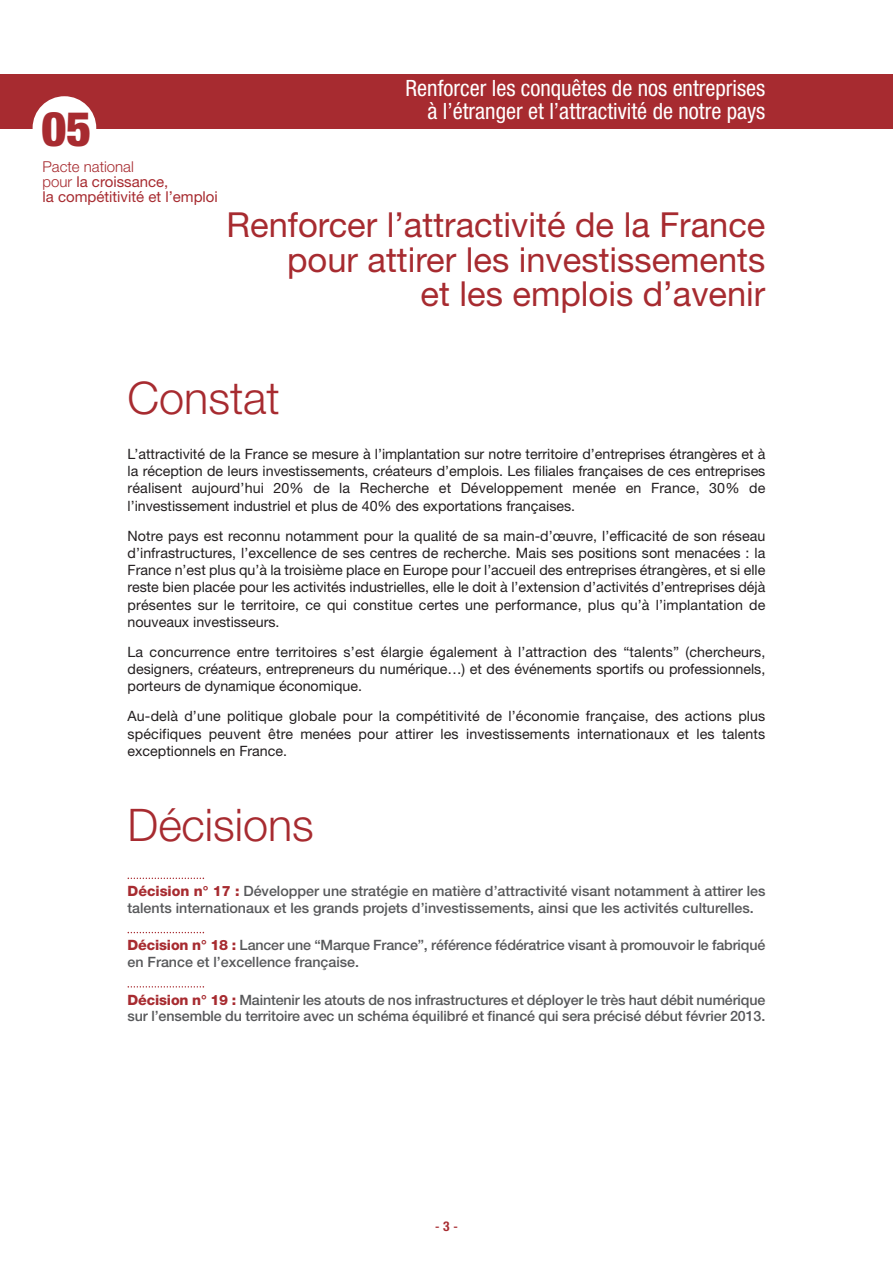
<style>
.page{position:relative;width:893px;height:1263px;background:#fff}
.page>*{position:absolute;margin:0;border:0;box-sizing:border-box;transform-origin:0 0}
.t1{font:900 condensed 48px "Helvetica Neue";color:#a72b30}
.t2{font:300 45px "Helvetica Neue";color:#a72b30}
.t3{font:34.5px/34.5px "Helvetica Neue";color:#a72b30;text-align:right}
.t4{font:condensed 22.5px/22.5px "Helvetica Neue";color:#fff;text-align:right}
.t5{font:15px/15px "Helvetica Neue";color:#a72b30}
.t6{font:14.25px/17.2px "Helvetica Neue";color:#231f20;text-align:justify}
.t7{font:500 14.25px/16.5px "Helvetica Neue";letter-spacing:-.005em;color:#57585a}
.t8{font:13.5px "Helvetica";color:#a72b30}
.s1{font-weight:300}
.s2{font-weight:800;color:#a72b30}
.s3{font-family:"Helvetica Neue";font-weight:700;font-stretch:condensed}
</style>
<div class="page">
<div style="left:0;top:74px;width:893px;height:54px;background:#a72b30"></div>
<svg style="left:128px;top:877px;width:76px;height:2px"></svg>
<svg style="left:128px;top:932px;width:76px;height:1px"></svg>
<svg style="left:128px;top:986px;width:76px;height:1px"></svg>
<div style="left:33px;top:96px;width:63px;height:64px;background:#fff;border-radius:50%"></div>
<h1 class="t1" style="left:42px;top:99px;width:51px">05</h1>
<p class="t5" style="left:43px;top:159px;width:177px"><span class="s1">Pacte national<br>pour</span> la croissance,<br>la compétitivité et l’emploi</p>
<h3 class="t4" style="left:406px;top:79px;width:361px">Renforcer les conquêtes de nos entreprises à l’étranger et l’attractivité de notre pays</h3>
<h3 class="t3" style="left:227px;top:211px;width:540px">Renforcer l’attractivité de la France pour attirer les investissements<br>et les emplois d’avenir</h3>
<h2 class="t2" style="left:128px;top:382px;width:154px">Constat</h2>
<p class="t6" style="left:128px;top:446px;width:639px">L’attractivité de la France se mesure à l’implantation sur notre territoire d’entreprises étrangères et à la réception de leurs investissements, créateurs d’emplois. Les filiales françaises de ces entreprises réalisent aujourd’hui 20% de la Recherche et Développement menée en France, 30% de l’investissement industriel et plus de 40% des exportations françaises.</p>
<p class="t6" style="left:128px;top:528px;width:639px">Notre pays est reconnu notamment pour la qualité de sa main-d’œuvre, l’efficacité de son réseau d’infrastructures, l’excellence de ses centres de recherche. Mais ses positions sont menacées : la France n’est plus qu’à la troisième place en Europe pour l’accueil des entreprises étrangères, et si elle reste bien placée pour les activités industrielles, elle le doit à l’extension d’activités d’entreprises déjà présentes sur le territoire, ce qui constitue certes une performance, plus qu’à l’implantation de nouveaux investisseurs.</p>
<p class="t6" style="left:128px;top:645px;width:639px">La concurrence entre territoires s’est élargie également à l’attraction des “talents” (chercheurs, designers, créateurs, entrepreneurs du numérique…) et des événements sportifs ou professionnels, porteurs de dynamique économique.</p>
<p class="t6" style="left:128px;top:709px;width:639px">Au-delà d’une politique globale pour la compétitivité de l’économie française, des actions plus spécifiques peuvent être menées pour attirer les investissements internationaux et les talents exceptionnels en France.</p>
<h2 class="t2" style="left:128px;top:809px;width:188px">Décisions</h2>
<p class="t7" style="left:128px;top:884px;width:639px"><span class="s2">Décision n° 17 :</span> Développer une stratégie en matière d’attractivité visant notamment à attirer les talents internationaux et les grands projets d’investissements, ainsi que les activités culturelles.</p>
<p class="t7" style="left:128px;top:938px;width:639px"><span class="s2">Décision n° 18 :</span> Lancer une “Marque France”, référence fédératrice visant à promouvoir le fabriqué en France et l’excellence française.</p>
<p class="t7" style="left:128px;top:993px;width:639px"><span class="s2">Décision n° 19 :</span> Maintenir les atouts de nos infrastructures et déployer le très haut débit numérique sur l’ensemble du territoire avec un schéma équilibré et financé qui sera précisé début février 2013.</p>
<p class="t8" style="left:435px;top:1219px;width:24px">-<span class="s3">3</span>-</p>
</div>
